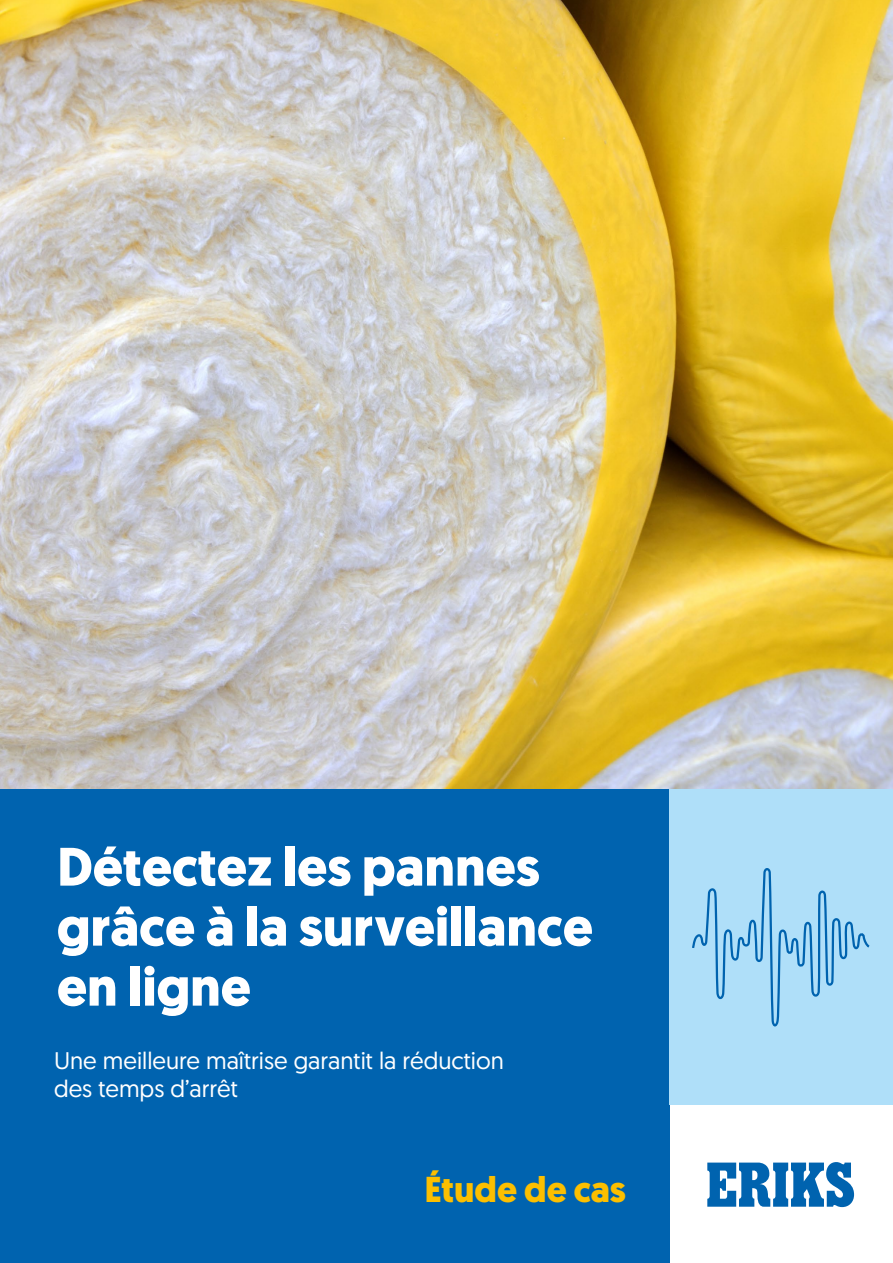
<style>
.page{position:relative;width:893px;height:1263px;background:#fff}
.page>*{position:absolute;margin:0;border:0;box-sizing:border-box;transform-origin:0 0}
.t1{font:700 54px/60px "Geomanist";color:#fff}
.t2{font:700 36px "Geomanist";color:#fcbf00}
.t3{font:24px/28.8px "Geomanist Word";color:#fff}
</style>
<div class="page">
<img style="left:0;top:0;width:893px;height:789px">
<div style="left:0;top:789px;width:670px;height:474px;background:#0063af"></div>
<div style="left:670px;top:789px;width:223px;height:316px;background:#afdff9"></div>
<svg style="left:692px;top:868px;width:178px;height:159px"></svg>
<svg style="left:707px;top:1162px;width:147px;height:45px"></svg>
<h1 class="t1" style="left:57px;top:837px;width:537px">Détectez les pannes grâce à la surveillance en ligne</h1>
<p class="t3" style="left:54px;top:1045px;width:451px">Une meilleure maîtrise garantit la réduction des temps d’arrêt</p>
<h2 class="t2" style="left:424px;top:1166px;width:203px">Étude de cas</h2>
</div>
